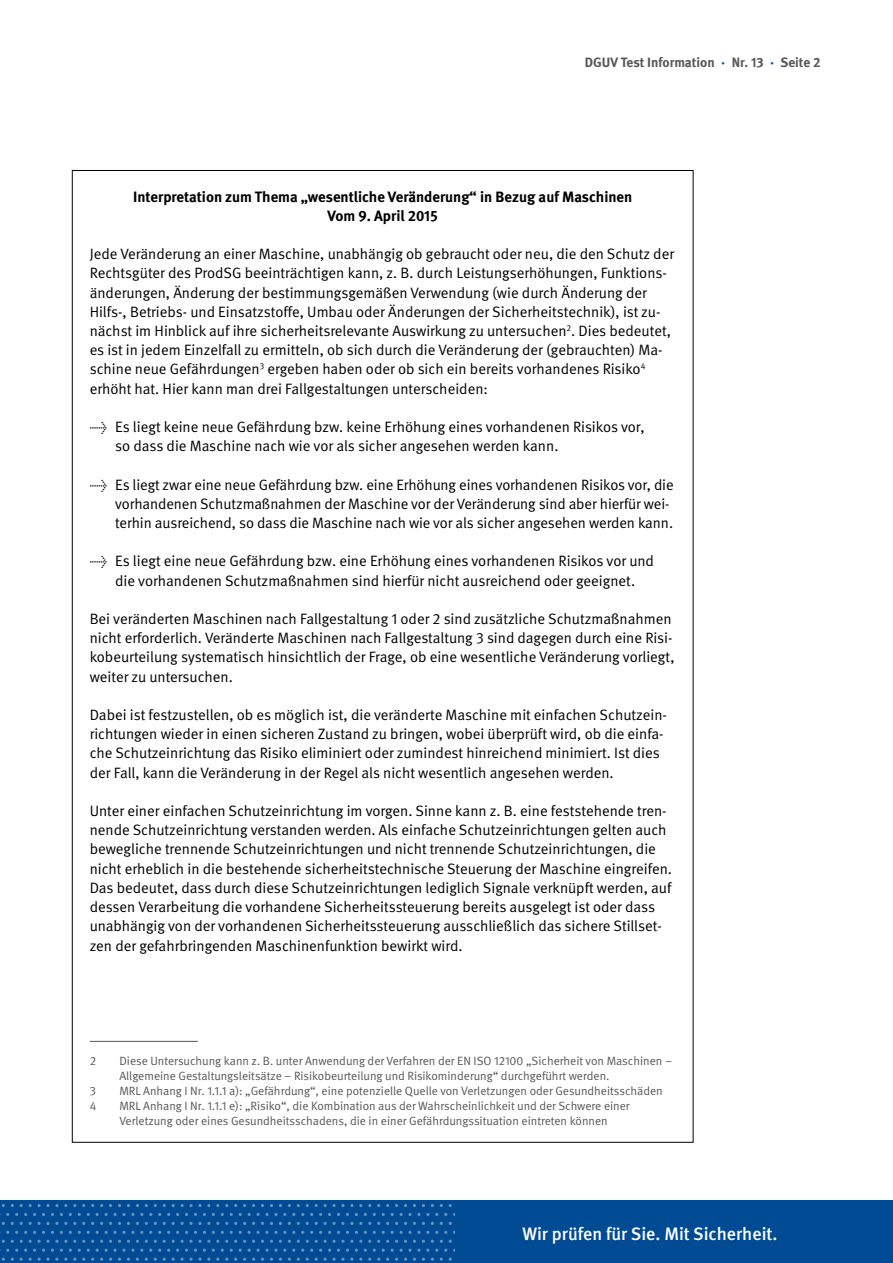
<style>
.page{position:relative;width:893px;height:1263px;background:#fff}
.page>*{position:absolute;margin:0;border:0;box-sizing:border-box;transform-origin:0 0}
.t1{font:500 18px "DGUV Meta";color:#fff}
.P_Copy{font:15px/19.2px "DGUV Meta";color:#000}
.P_Copy-2{font:700 15px/19.2px "DGUV Meta";color:#000;text-align:center}
.t2{font:700 13.5px "DGUV Meta";color:#58585a}
.P_Copy-3{font:12px/15px "DGUV Meta";color:#58585a}
.s1{color:#004b93}
</style>
<div class="page">
<div style="left:0;top:1200px;width:893px;height:63px;background:#004b93"></div>
<svg style="left:391px;top:1213px;width:38px;height:3px"></svg>
<svg style="left:248px;top:1213px;width:38px;height:3px"></svg>
<svg style="left:105px;top:1213px;width:38px;height:3px"></svg>
<svg style="left:391px;top:1231px;width:38px;height:3px"></svg>
<svg style="left:248px;top:1231px;width:38px;height:3px"></svg>
<svg style="left:105px;top:1231px;width:38px;height:3px"></svg>
<svg style="left:315px;top:1204px;width:38px;height:3px"></svg>
<svg style="left:172px;top:1204px;width:38px;height:3px"></svg>
<svg style="left:29px;top:1204px;width:38px;height:3px"></svg>
<svg style="left:315px;top:1222px;width:38px;height:3px"></svg>
<svg style="left:172px;top:1222px;width:38px;height:3px"></svg>
<svg style="left:29px;top:1222px;width:38px;height:3px"></svg>
<svg style="left:359px;top:1240px;width:96px;height:21px"></svg>
<svg style="left:172px;top:1240px;width:186px;height:21px"></svg>
<svg style="left:0;top:1240px;width:170px;height:21px"></svg>
<hr style="left:90px;top:1041px;width:108px;height:1px;background:#58585a">
<p class="t2" style="left:585px;top:54px;width:237px">DGUV Test Information <span class="s1">·</span> Nr. 13 <span class="s1">·</span> Seite 2</p>
<p class="P_Copy-2" style="left:133px;top:187px;width:501px">Interpretation zum Thema „wesentliche Veränderung“ in Bezug auf Maschinen<br>Vom 9. April 2015</p>
<p class="P_Copy" style="left:90px;top:245px;width:586px">Jede Veränderung an einer Maschine, unabhängig ob gebraucht oder neu, die den Schutz der Rechtsgüter des ProdSG beeinträchtigen kann, z. B. durch Leistungserhöhungen, Funktions&shy;änderungen, Änderung der bestimmungsgemäßen Verwendung (wie durch Änderung der Hilfs-, Betriebs- und Einsatzstoffe, Umbau oder Änderungen der Sicherheitstechnik), ist zu&shy;nächst im Hinblick auf ihre sicherheitsrelevante Auswirkung zu untersuchen<sup>2</sup>. Dies bedeutet, es ist in jedem Einzelfall zu ermitteln, ob sich durch die Veränderung der (gebrauchten) Ma&shy;schine neue Gefährdungen<sup>3</sup> ergeben haben oder ob sich ein bereits vorhandenes Risiko<sup>4 </sup>erhöht hat. Hier kann man drei Fallgestaltungen unterscheiden:</p>
<p class="P_Copy" style="left:115px;top:418px;width:531px;text-indent:-26px">→ Es liegt keine neue Gefährdung bzw. keine Erhöhung eines vorhandenen Risikos vor, so dass die Maschine nach wie vor als sicher angesehen werden kann.</p>
<p class="P_Copy" style="left:115px;top:475px;width:560px;text-indent:-26px">→ Es liegt zwar eine neue Gefährdung bzw. eine Erhöhung eines vorhandenen Risikos vor, die vorhandenen Schutzmaßnahmen der Maschine vor der Veränderung sind aber hierfür wei&shy;terhin ausreichend, so dass die Maschine nach wie vor als sicher angesehen werden kann.</p>
<p class="P_Copy" style="left:90px;top:552px;width:566px;text-align:center">→ Es liegt eine neue Gefährdung bzw. eine Erhöhung eines vorhandenen Risikos vor und die vorhandenen Schutzmaßnahmen sind hierfür nicht ausreichend oder geeignet.</p>
<p class="P_Copy" style="left:90px;top:610px;width:586px">Bei veränderten Maschinen nach Fallgestaltung 1 oder 2 sind zusätzliche Schutzmaßnahmen nicht erforderlich. Veränderte Maschinen nach Fallgestaltung 3 sind dagegen durch eine Risi&shy;kobeurteilung systematisch hinsichtlich der Frage, ob eine wesentliche Veränderung vorliegt, weiter zu untersuchen.</p>
<p class="P_Copy" style="left:90px;top:706px;width:579px">Dabei ist festzustellen, ob es möglich ist, die veränderte Maschine mit einfachen Schutzein&shy;richtungen wieder in einen sicheren Zustand zu bringen, wobei überprüft wird, ob die einfa&shy;che Schutzeinrichtung das Risiko eliminiert oder zumindest hinreichend minimiert. Ist dies der Fall, kann die Veränderung in der Regel als nicht wesentlich angesehen werden.</p>
<p class="P_Copy" style="left:90px;top:802px;width:584px">Unter einer einfachen Schutzeinrichtung im vorgen. Sinne kann z. B. eine feststehende tren&shy;nende Schutzeinrichtung verstanden werden. Als einfache Schutzeinrichtungen gelten auch bewegliche trennende Schutzeinrichtungen und nicht trennende Schutzeinrichtungen, die nicht erheblich in die bestehende sicherheitstechnische Steuerung der Maschine eingreifen.<br>Das bedeutet, dass durch diese Schutzeinrichtungen lediglich Signale verknüpft werden, auf dessen Verarbeitung die vorhandene Sicherheitssteuerung bereits ausgelegt ist oder dass unabhängig von der vorhandenen Sicherheitssteuerung ausschließlich das sichere Stillset&shy;zen der gefahrbringenden Maschinenfunktion bewirkt wird.</p>
<p class="P_Copy-3" style="left:90px;top:1053px;width:8px">2</p>
<p class="P_Copy-3" style="left:119px;top:1053px;width:554px">Diese Untersuchung kann z. B. unter Anwendung der Verfahren der EN ISO 12100 „Sicherheit von Maschinen –<br>Allgemeine Gestaltungsleitsätze – Risikobeurteilung und Risikominderung“ durchgeführt werden.</p>
<p class="P_Copy-3" style="left:90px;top:1083px;width:8px">3</p>
<p class="P_Copy-3" style="left:119px;top:1083px;width:545px">MRL Anhang I Nr. 1.1.1 a): „Gefährdung“, eine potenzielle Quelle von Verletzungen oder Gesundheitsschäden</p>
<p class="P_Copy-3" style="left:90px;top:1098px;width:8px">4</p>
<p class="P_Copy-3" style="left:119px;top:1098px;width:512px">MRL Anhang I Nr. 1.1.1 e): „Risiko“, die Kombination aus der Wahrscheinlichkeit und der Schwere einer<br>Verletzung oder eines Gesundheitsschadens, die in einer Gefährdungssituation eintreten können</p>
<p class="t1" style="left:523px;top:1223px;width:257px">Wir prüfen für Sie. Mit Sicherheit.</p>
</div>
